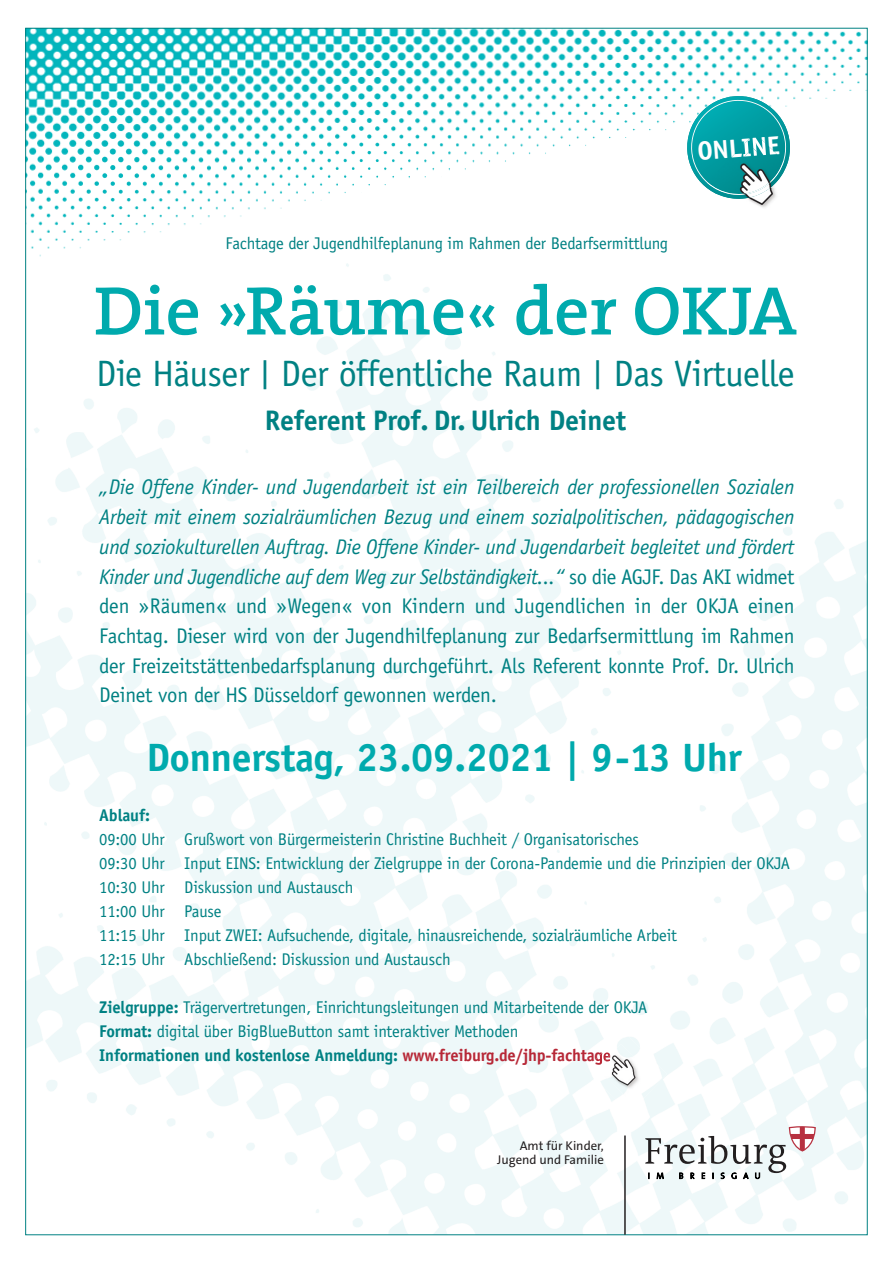
<style>
.page{position:relative;width:893px;height:1263px;background:#fff}
.page>*{position:absolute;margin:0;border:0;box-sizing:border-box;transform-origin:0 0}
.t1{font:700 69.3px "Theserif Badenova";color:#00aaad}
.t2{font:700 39.6px "Officina Sans Std";letter-spacing:-.01em;color:#00aaad}
.t3{font:36.75px "Officina Sans Std";letter-spacing:-.01em;color:#008183}
.t4{font:700 28.35px "Officina Sans Std";letter-spacing:-.01em;color:#008183}
.t5{font:700 26.25px "Officina Sans Std";color:#fff}
.t6{font:italic 21.15px/29.7px "Officina Sans Std";letter-spacing:-.02em;color:#008183;text-align:justify}
.t7{font:16.95px/24px "Officina Sans Std";letter-spacing:-.01em;color:#008183}
.t8{font:700 16.95px "Officina Sans Std";letter-spacing:-.01em;color:#008183}
.t9{font:12.75px/14.7px "The Sans B5 Plain";color:#231f20;text-align:right}
.s1{font-size:62.25px}
.s2{font-size:29.1px}
.s3{font-style:normal}
.s4{font-weight:700}
.s5{font-weight:700;color:#b72837}
</style>
<div class="page">
<img style="left:27px;top:30px;width:839px;height:412px">
<svg style="left:645px;top:1125px;width:171px;height:56px"></svg>
<hr style="left:624px;top:1135px;width:2px;height:100px;background:#231f20">
<img style="left:716px;top:188px;width:97px;height:52px">
<img style="left:792px;top:164px;width:19px;height:24px">
<img style="left:735px;top:188px;width:60px;height:36px">
<img style="left:792px;top:176px;width:2px;height:12px">
<svg style="left:685px;top:94px;width:107px;height:107px"></svg>
<img style="left:585px;top:1031px;width:82px;height:82px">
<img style="left:597px;top:1044px;width:54px;height:54px">
<h3 class="t5" style="left:697px;top:141px;width:84px;rotate:-4deg">ONLINE</h3>
<p class="t7" style="left:225px;top:232px;width:444px">Fachtage der Jugendhilfeplanung im Rahmen der Bedarfsermittlung</p>
<h1 class="t1" style="left:94px;top:275px;width:704px">Die <span class="s1">»</span>Räume<span class="s1">«</span> der OKJA</h1>
<h3 class="t3" style="left:96px;top:359px;width:700px">Die Häuser <span class="s2">|</span> Der öffentliche Raum <span class="s2">|</span> Das Virtuelle</h3>
<h3 class="t4" style="left:265px;top:409px;width:363px">Referent Prof. Dr. Ulrich Deinet</h3>
<p class="t6" style="left:99px;top:474px;width:697px">„Die Offene Kinder- und Jugendarbeit ist ein Teilbereich der professionellen Sozialen Arbeit mit einem sozialräumlichen Bezug und einem sozialpolitischen, pädagogischen und soziokulturellen Auftrag. Die Offene Kinder- und Jugendarbeit begleitet und fördert Kinder und Jugendliche auf dem Weg zur Selbständigkeit...“ <span class="s3">so die AGJF. Das AKI widmet den »Räumen« und »Wegen« von Kindern und Jugendlichen in der OKJA einen Fachtag. Dieser wird von der Jugendhilfeplanung zur Bedarfsermittlung im Rahmen der Freizeitstättenbedarfsplanung durchgeführt. Als Referent konnte Prof. Dr. Ulrich Deinet von der HS Düsseldorf gewonnen werden.</span></p>
<h2 class="t2" style="left:146px;top:743px;width:597px">Donnerstag, 23.09.2021 | 9-13 Uhr</h2>
<p class="t8" style="left:99px;top:808px;width:52px">Ablauf:</p>
<p class="t7" style="left:99px;top:828px;width:692px">09:00 Uhr Grußwort von Bürgermeisterin Christine Buchheit / Organisatorisches<br>09:30 Uhr Input EINS: Entwicklung der Zielgruppe in der Corona-Pandemie und die Prinzipien der OKJA 10:30 Uhr Diskussion und Austausch<br>11:00 Uhr Pause<br>11:15 Uhr Input ZWEI: Aufsuchende, digitale, hinausreichende, sozialräumliche Arbeit<br>12:15 Uhr Abschließend: Diskussion und Austausch</p>
<p class="t7" style="left:99px;top:997px;width:550px"><span class="s4">Zielgruppe:</span> Trägervertretungen, Einrichtungsleitungen und Mitarbeitende der OKJA<br><span class="s4">Format:</span> digital über BigBlueButton samt interaktiver Methoden<br><span class="s4">Informationen und kostenlose Anmeldung:</span> <span class="s5">www.freiburg.de/jhp-fachtage</span></p>
<p class="t9" style="left:497px;top:1138px;width:108px">Amt für Kinder,<br>Jugend und Familie</p>
</div>
